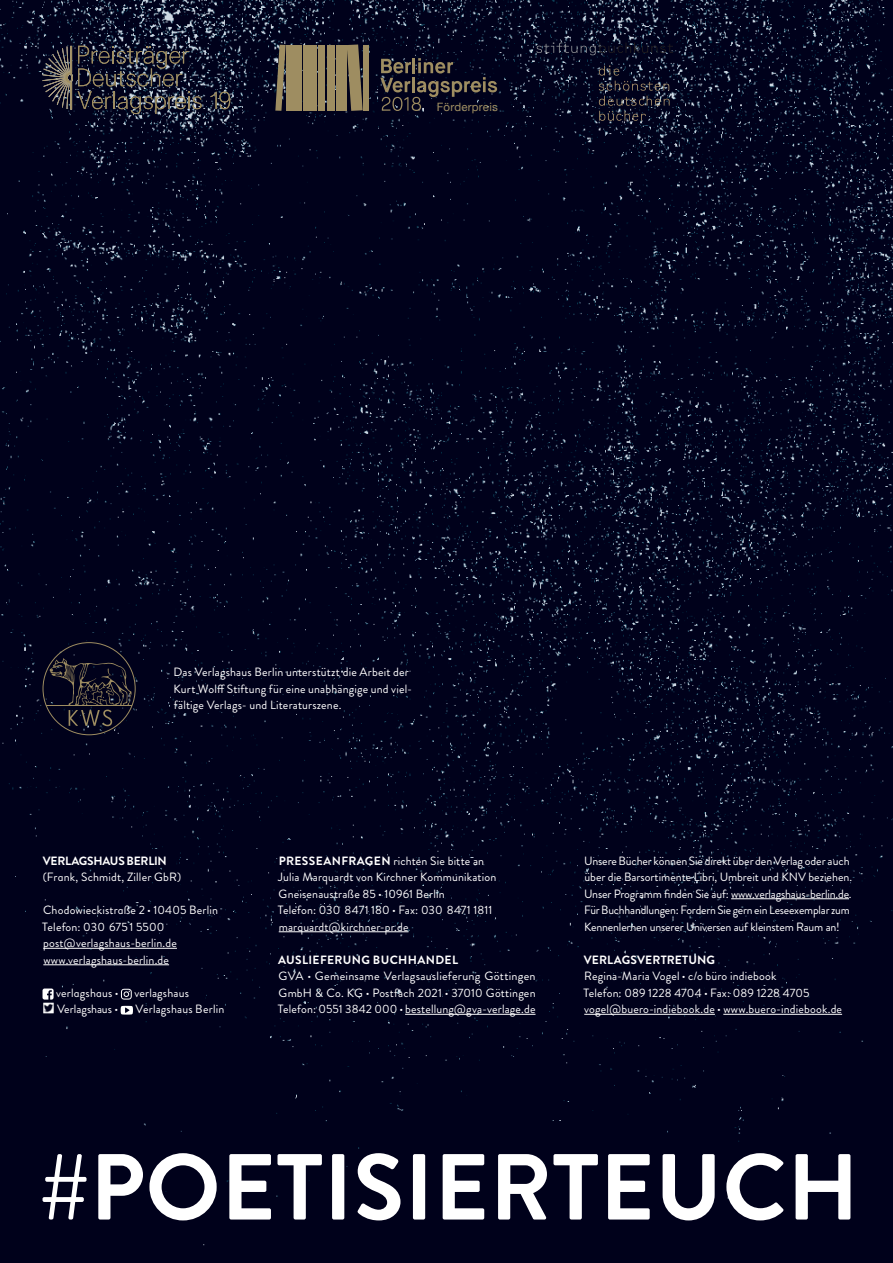
<style>
.page{position:relative;width:893px;height:1263px;background:#00011b}
.page>*{position:absolute;margin:0;border:0;box-sizing:border-box;transform-origin:0 0}
.t1{font:12px/16.5px "Brandon Grotesque";letter-spacing:.01em;color:#fff}
.t2{font:12px/16.5px "Brandon Grotesque";letter-spacing:-.01em;color:#fff}
.t3{font:12px/16.5px "Brandon Grotesque";letter-spacing:-.015em;color:#fff}
.t4{font:700 12px "Brandon Grotesque";letter-spacing:.025em;color:#fff}
.Absatzformat_1{font:11.55px "Helvetica Neue";letter-spacing:.02em;color:#9e8d61}
.s1{font-weight:700}
</style>
<div class="page">
<hr style="left:43px;top:948px;width:134px;height:1px;background:#fff">
<hr style="left:43px;top:964px;width:126px;height:1px;background:#fff">
<svg style="left:121px;top:989px;width:11px;height:10px"></svg>
<svg style="left:43px;top:988px;width:12px;height:26px"></svg>
<svg style="left:121px;top:1006px;width:12px;height:8px"></svg>
<hr style="left:279px;top:931px;width:129px;height:1px;background:#fff">
<hr style="left:405px;top:1014px;width:130px;height:1px;background:#fff">
<hr style="left:731px;top:898px;width:118px;height:1px;background:#fff">
<hr style="left:584px;top:1014px;width:131px;height:1px;background:#fff">
<hr style="left:723px;top:1014px;width:119px;height:1px;background:#fff">
<svg style="left:43px;top:642px;width:93px;height:93px;background:#161425"></svg>
<svg style="left:380px;top:58px;width:117px;height:53px;background:#24222c"></svg>
<div style="left:303px;top:45px;width:14px;height:66px;background:#9e8d61"></div>
<div style="left:319px;top:45px;width:6px;height:66px;background:#9e8d61"></div>
<div style="left:363px;top:45px;width:6px;height:66px;background:#9e8d61"></div>
<div style="left:336px;top:45px;width:11px;height:66px;background:#9e8d61"></div>
<svg style="left:347px;top:44px;width:16px;height:67px"></svg>
<div style="left:327px;top:45px;width:7px;height:66px;background:#9e8d61"></div>
<svg style="left:275px;top:45px;width:11px;height:66px"></svg>
<div style="left:286px;top:45px;width:15px;height:66px;background:#9e8d61"></div>
<svg style="left:211px;top:92px;width:19px;height:17px"></svg>
<svg style="left:43px;top:46px;width:159px;height:68px;background:#2f303b"></svg>
<svg style="left:536px;top:43px;width:137px;height:12px;background:#12152b"></svg>
<svg style="left:599px;top:66px;width:71px;height:55px;background:#1b1d2f"></svg>
<svg style="left:43px;top:1153px;width:807px;height:67px;fill:#00011b"></svg>
<p class="Absatzformat_1" style="left:437px;top:98px;width:62px">Förderpreis</p>
<p class="t1" style="left:173px;top:664px;width:240px">Das Verlagshaus Berlin unterstützt die Arbeit der<br>Kurt Wolff Stiftung für eine unabhängige und viel&shy;fältige Verlags- und Literaturszene.</p>
<p class="t1" style="left:43px;top:852px;width:140px"><span class="s1">VERLAGSHAUS BERLIN </span>(Frank, Schmidt, Ziller GbR)</p>
<p class="t1" style="left:42px;top:902px;width:177px">Chodowieckistraße 2 <span class="s1">·</span> 10405 Berlin<br>Telefon: 030 6751 5500</p>
<p class="t1" style="left:43px;top:935px;width:135px">post@verlagshaus-berlin.de www.verlagshaus-berlin.de</p>
<p class="t1" style="left:56px;top:984px;width:64px">verlagshaus <span class="s1">·</span></p>
<p class="t1" style="left:134px;top:984px;width:56px">verlagshaus</p>
<p class="t1" style="left:57px;top:1001px;width:62px">Verlagshaus <span class="s1">·</span></p>
<p class="t1" style="left:136px;top:1001px;width:90px">Verlagshaus Berlin</p>
<p class="t1" style="left:279px;top:852px;width:207px"><span class="s1">PRESSEANFRAGEN</span> richten Sie bitte an</p>
<p class="t1" style="left:278px;top:869px;width:220px">Julia Marquardt von Kirchner Kommunikation</p>
<p class="t1" style="left:278px;top:885px;width:216px">Gneisenaustraße 85 <span class="s1">·</span> 10961 Berlin<br>Telefon: 030 8471 180 <span class="s1">·</span> Fax: 030 8471 1811</p>
<p class="t1" style="left:279px;top:918px;width:131px">marquardt@kirchner-pr.de</p>
<p class="t4" style="left:278px;top:951px;width:181px">AUSLIEFERUNG BUCHHANDEL</p>
<p class="t1" style="left:278px;top:968px;width:259px;text-align:justify">GVA <span class="s1">·</span> Gemeinsame Verlagsauslieferung Göttingen GmbH &amp; Co. KG <span class="s1">·</span> Postfach 2021 <span class="s1">·</span> 37010 Göttingen Telefon: 0551 3842 000 <span class="s1">·</span> bestellung@gva-verlage.de</p>
<p class="t2" style="left:584px;top:852px;width:270px">Unsere Bücher können Sie direkt über den Verlag oder auch über die Barsortimente Libri, Umbreit und KNV beziehen.<br>Unser Programm finden Sie auf: www.verlagshaus-berlin.de.</p>
<p class="t3" style="left:584px;top:902px;width:267px">Für Buchhandlungen: Fordern Sie gern ein Leseexemplar zum<br>Kennenlernen unserer Universen auf kleinstem Raum an!</p>
<p class="t4" style="left:584px;top:951px;width:133px">VERLAGSVERTRETUNG</p>
<p class="t1" style="left:583px;top:968px;width:228px">Regina-Maria Vogel <span class="s1">·</span> c/o büro indiebook<br>Telefon: 089 1228 4704 <span class="s1">·</span> Fax: 089 1228 4705</p>
<p class="t1" style="left:584px;top:1001px;width:259px">vogel@buero-indiebook.de <span class="s1">·</span> www.buero-indiebook.de</p>
</div>
